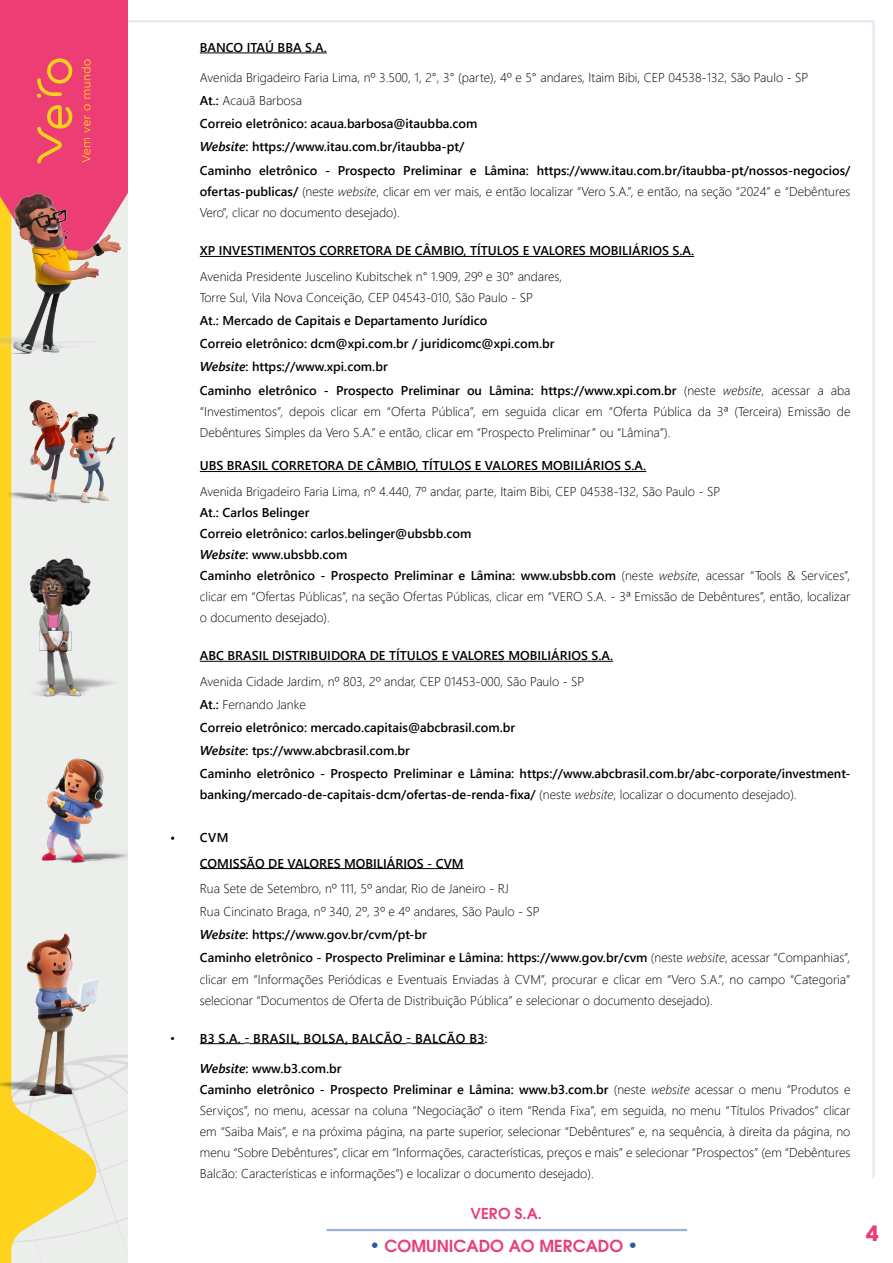
<style>
.page{position:relative;width:893px;height:1263px;background:#fff}
.page>*{position:absolute;margin:0;border:0;box-sizing:border-box;transform-origin:0 0}
.t1{font:700 21px "ITC Avant Garde Pro";color:#e93f76}
.t2{font:600 16.5px "ITC Avant Garde Pro";color:#e93f76}
.t3{font:600 15px "ITC Avant Garde Pro";color:#e93f76}
.t4{font:300 12.75px/21px "Segoe UI";color:#000}
.t5{font:600 12.75px/23.2px "Segoe UI";color:#000}
.t6{font:600 12.75px "Segoe UI";letter-spacing:.035em;color:#000}
.s1{font-weight:300}
.s2{font-style:italic}
.s3{font-weight:600}
.s4{font-weight:300;font-style:italic}
.s5{font-weight:600;font-style:italic}
.s6{font-size:18px;color:#2b5aaa}
</style>
<div class="page">
<hr style="left:872px;top:21px;width:3px;height:1157px;background:#d5deee">
<hr style="left:327px;top:1229px;width:360px;height:2px;background:#6487c1">
<hr style="left:61px;top:20px;width:812px;height:2px;background:#d5deee">
<div style="left:0;top:0;width:128px;height:1263px;background:#eceeec"></div>
<img style="left:96px;top:1055px;width:32px;height:175px">
<svg style="left:0;top:358px;width:96px;height:905px"></svg>
<svg style="left:0;top:0;width:128px;height:250px;background:#ec4673"></svg>
<img style="left:5px;top:400px;width:110px;height:108px">
<img style="left:18px;top:554px;width:95px;height:149px">
<img style="left:17px;top:736px;width:111px;height:137px">
<img style="left:0;top:194px;width:120px;height:164px">
<img style="left:0;top:932px;width:106px;height:169px">
<hr style="left:200px;top:53px;width:127px;height:1px;background:#000">
<hr style="left:200px;top:256px;width:494px;height:1px;background:#000">
<hr style="left:200px;top:471px;width:446px;height:1px;background:#000">
<hr style="left:200px;top:661px;width:413px;height:1px;background:#000">
<hr style="left:200px;top:868px;width:264px;height:1px;background:#000">
<hr style="left:200px;top:1043px;width:44px;height:1px;background:#000">
<hr style="left:250px;top:1043px;width:156px;height:1px;background:#000">
<hr style="left:411px;top:1043px;width:73px;height:1px;background:#000">
<p class="t5" style="left:200px;top:35px;width:128px">BANCO ITAÚ BBA S.A.</p>
<p class="t5" style="left:200px;top:65px;width:652px"><span class="s1">Avenida Brigadeiro Faria Lima, nº 3.500, 1, 2°, 3° (parte), 4º e 5° andares, Itaim Bibi, CEP 04538-132, São Paulo - SP<br></span>At.: <span class="s1">Acauã Barbosa<br></span>Correio eletrônico: acaua.barbosa@itaubba.com<br><span class="s2">Website</span>: https://www.itau.com.br/itaubba-pt/<br>Caminho eletrônico - Prospecto Preliminar e Lâmina: https://www.itau.com.br/itaubba-pt/nossos-negocios/</p>
<p class="t4" style="left:200px;top:179px;width:652px"><span class="s3">ofertas-publicas/</span> (neste <span class="s2">website</span>, clicar em ver mais, e então localizar “Vero S.A.”, e então, na seção “2024” e “Debêntures<br>Vero”, clicar no documento desejado).</p>
<p class="t5" style="left:200px;top:238px;width:496px">XP INVESTIMENTOS CORRETORA DE CÂMBIO, TÍTULOS E VALORES MOBILIÁRIOS S.A.</p>
<p class="t4" style="left:200px;top:264px;width:364px">Avenida Presidente Juscelino Kubitschek n° 1.909, 29º e 30° andares,<br>Torre Sul, Vila Nova Conceição, CEP 04543-010, São Paulo - SP</p>
<p class="t5" style="left:200px;top:308px;width:652px">At.: Mercado de Capitais e Departamento Jurídico<br>Correio eletrônico: dcm@xpi.com.br / juridicomc@xpi.com.br<br><span class="s2">Website</span>: https://www.xpi.com.br<br>Caminho eletrônico - Prospecto Preliminar ou Lâmina: https://www.xpi.com.br <span class="s1">(neste</span> <span class="s4">website</span><span class="s1">, acessar a aba</span></p>
<p class="t4" style="left:200px;top:399px;width:652px">“Investimentos”, depois clicar em “Oferta Pública”, em seguida clicar em “Oferta Pública da 3ª (Terceira) Emissão de<br>Debêntures Simples da Vero S.A.” e então, clicar em “Prospecto Preliminar” ou “Lâmina”).</p>
<p class="t5" style="left:200px;top:453px;width:448px">UBS BRASIL CORRETORA DE CÂMBIO, TÍTULOS E VALORES MOBILIÁRIOS S.A.</p>
<p class="t4" style="left:200px;top:479px;width:522px">Avenida Brigadeiro Faria Lima, nº 4.440, 7º andar, parte, Itaim Bibi, CEP 04538-132, São Paulo - SP</p>
<p class="t4" style="left:200px;top:501px;width:652px"><span class="s3">At.: Carlos Belinger<br>Correio eletrônico: carlos.belinger@ubsbb.com<br></span><span class="s5">Website</span><span class="s3">: www.ubsbb.com<br>Caminho eletrônico - Prospecto Preliminar e Lâmina: www.ubsbb.com</span> (neste <span class="s2">website</span>, acessar “Tools &amp; Services”, clicar em “Ofertas Públicas”, na seção Ofertas Públicas, clicar em “VERO S.A. - 3ª Emissão de Debêntures”, então, localizar o documento desejado).</p>
<p class="t5" style="left:200px;top:643px;width:415px">ABC BRASIL DISTRIBUIDORA DE TÍTULOS E VALORES MOBILIÁRIOS S.A.</p>
<p class="t5" style="left:200px;top:668px;width:652px"><span class="s1">Avenida Cidade Jardim, nº 803, 2º andar, CEP 01453-000, São Paulo - SP<br></span>At.: <span class="s1">Fernando Janke<br></span>Correio eletrônico: mercado.capitais@abcbrasil.com.br<br><span class="s2">Website</span>: tps://www.abcbrasil.com.br<br>Caminho eletrônico - Prospecto Preliminar e Lâmina: https://www.abcbrasil.com.br/abc-corporate/investment-</p>
<p class="t5" style="left:200px;top:782px;width:598px">banking/mercado-de-capitais-dcm/ofertas-de-renda-fixa/ <span class="s1">(neste</span> <span class="s4">website</span><span class="s1">, localizar o documento desejado).</span></p>
<p class="t5" style="left:200px;top:824px;width:265px;line-height:25.3px;text-indent:-30px">• CVM<br>COMISSÃO DE VALORES MOBILIÁRIOS - CVM</p>
<p class="t4" style="left:200px;top:875px;width:652px;line-height:23.2px">Rua Sete de Setembro, nº 111, 5º andar, Rio de Janeiro - RJ<br>Rua Cincinato Braga, nº 340, 2º, 3º e 4º andares, São Paulo - SP<br><span class="s5">Website</span><span class="s3">: https://www.gov.br/cvm/pt-br<br>Caminho eletrônico - Prospecto Preliminar e Lâmina: https://www.gov.br/cvm</span> (neste <span class="s2">website</span>, acessar “Companhias”,</p>
<p class="t4" style="left:200px;top:967px;width:652px">clicar em “Informações Periódicas e Eventuais Enviadas à CVM”, procurar e clicar em “Vero S.A.”, no campo “Categoria” selecionar “Documentos de Oferta de Distribuição Pública” e selecionar o documento desejado).</p>
<p class="t6" style="left:170px;top:1026px;width:319px"><span class="s1">•</span> B3 S.A. - BRASIL, BOLSA, BALCÃO - BALCÃO B3:</p>
<p class="t4" style="left:200px;top:1056px;width:652px"><span class="s5">Website</span><span class="s3">: www.b3.com.br<br>Caminho eletrônico - Prospecto Preliminar e Lâmina: www.b3.com.br</span> (neste <span class="s2">website</span> acessar o menu “Produtos e Serviços”, no menu, acessar na coluna “Negociação” o item “Renda Fixa”, em seguida, no menu “Títulos Privados” clicar em “Saiba Mais”, e na próxima página, na parte superior, selecionar “Debêntures” e, na sequência, à direita da página, no menu “Sobre Debêntures”, clicar em “Informações, características, preços e mais” e selecionar “Prospectos” (em “Debêntures Balcão: Características e informações”) e localizar o documento desejado).</p>
<p class="t3" style="left:471px;top:1203px;width:73px">VERO S.A.</p>
<p class="t2" style="left:369px;top:1235px;width:270px"><span class="s6">•</span> COMUNICADO AO MERCADO <span class="s6">•</span></p>
<h1 class="t1" style="left:866px;top:1219px;width:14px">4</h1>
</div>
